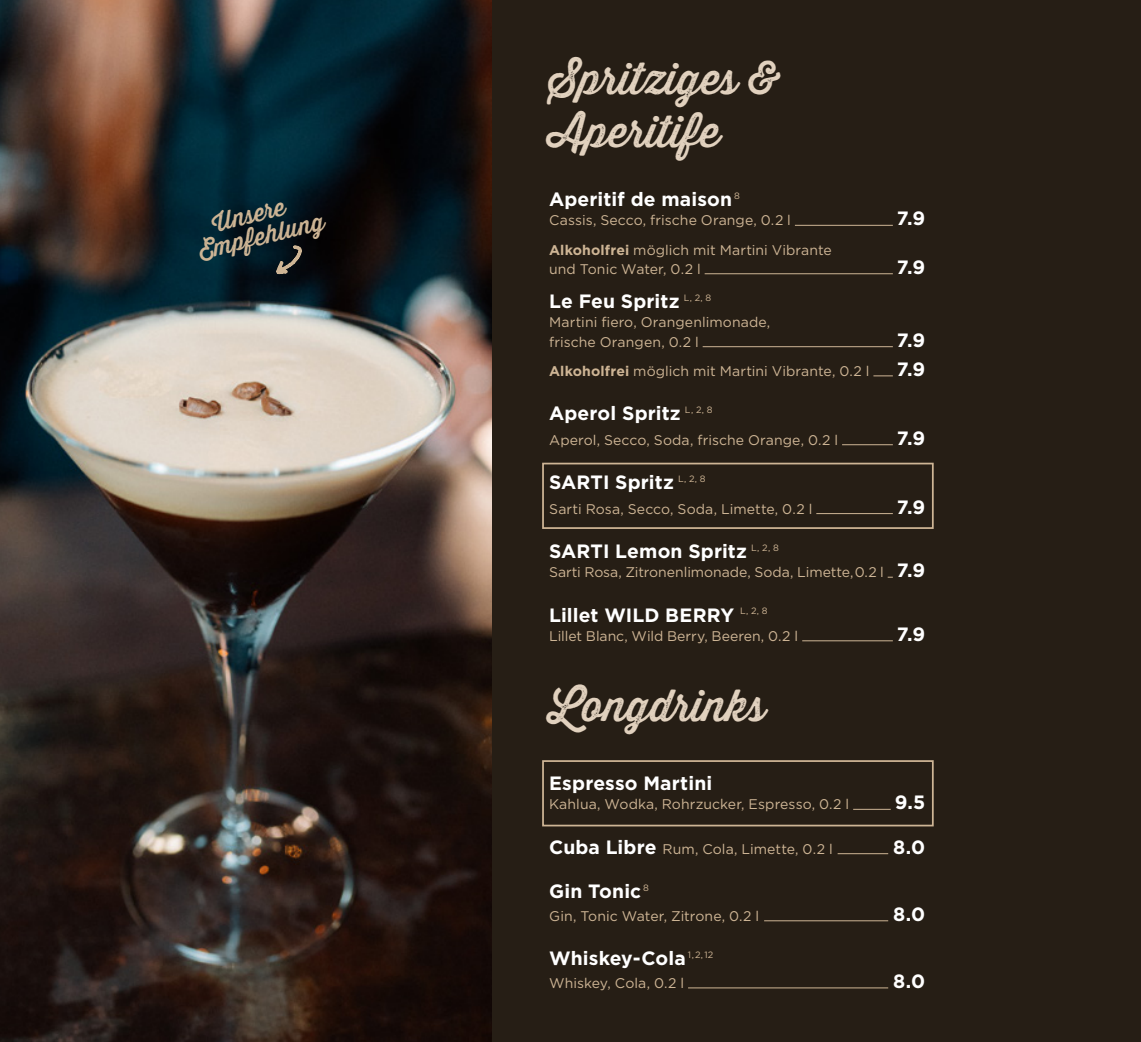
<style>
.page{position:relative;width:1141px;height:1042px;background:#261e15}
.page>*{position:absolute;margin:0;border:0;box-sizing:border-box;transform-origin:0 0}
.t1{font:43.75px/52.5px "Thirsty Rough Reg One";color:#e1d1be}
.t2{font:24.5px/23.4px "Thirsty Rough Reg";color:#ceb595}
.t3{font:700 19.25px "Gotham";letter-spacing:.005em;color:#fff}
.t4{font:14px/19.2px "Gotham";letter-spacing:.005em;color:#ceb595}
.s1{font-weight:700}
.s2{font-weight:700;font-size:19.25px;color:#fff}
</style>
<div class="page">
<img style="left:0;top:0;width:492px;height:1042px">
<hr style="left:795px;top:225px;width:98px;height:1px;background:#ceb595">
<hr style="left:705px;top:273px;width:188px;height:1px;background:#ceb595">
<hr style="left:703px;top:346px;width:190px;height:1px;background:#ceb595">
<svg style="left:873px;top:375px;width:20px;height:1px"></svg>
<hr style="left:842px;top:444px;width:51px;height:1px;background:#ceb595">
<hr style="left:816px;top:513px;width:77px;height:1px;background:#ceb595">
<hr style="left:802px;top:640px;width:91px;height:1px;background:#ceb595">
<hr style="left:853px;top:809px;width:38px;height:1px;background:#ceb595">
<hr style="left:838px;top:853px;width:50px;height:1px;background:#ceb595">
<hr style="left:764px;top:920px;width:124px;height:1px;background:#ceb595">
<hr style="left:688px;top:987px;width:200px;height:1px;background:#ceb595">
<div style="left:542px;top:463px;width:392px;height:66px;border:2px solid #ceb595"></div>
<div style="left:542px;top:760px;width:392px;height:66px;border:2px solid #ceb595"></div>
<svg style="left:274px;top:229px;width:38px;height:50px;background:#191e21"></svg>
<h2 class="t2" style="left:191px;top:217px;width:130px;text-indent:19px;rotate:-14deg">Unsere<br>Empfehlung</h2>
<h1 class="t1" style="left:549px;top:52px;width:232px">Spritziges &amp;<br>Aperitife</h1>
<h3 class="t3" style="left:549px;top:186px;width:192px">Aperitif de maison <sup>8</sup></h3>
<p class="t4" style="left:549px;top:210px;width:243px">Cassis, Secco, frische Orange, 0.2 l</p>
<h3 class="t3" style="left:897px;top:206px;width:30px">7.9</h3>
<p class="t4" style="left:549px;top:240px;width:284px"><span class="s1">Alkoholfrei</span> möglich mit Martini Vibrante und Tonic Water, 0.2 l</p>
<h3 class="t3" style="left:897px;top:254px;width:30px">7.9</h3>
<h3 class="t3" style="left:549px;top:289px;width:164px">Le Feu Spritz <sup>L,</sup> <sup>2,</sup> <sup>8</sup></h3>
<p class="t4" style="left:549px;top:312px;width:223px">Martini fiero, Orangenlimonade, frische Orangen, 0.2 l</p>
<h3 class="t3" style="left:897px;top:327px;width:30px">7.9</h3>
<p class="t4" style="left:549px;top:361px;width:322px"><span class="s1">Alkoholfrei</span> möglich mit Martini Vibrante, 0.2 l</p>
<h3 class="t3" style="left:897px;top:356px;width:30px">7.9</h3>
<h3 class="t3" style="left:549px;top:401px;width:165px">Aperol Spritz <sup>L,</sup> <sup>2,</sup> <sup>8</sup></h3>
<p class="t4" style="left:549px;top:430px;width:290px">Aperol, Secco, Soda, frische Orange, 0.2 l</p>
<h3 class="t3" style="left:897px;top:425px;width:30px">7.9</h3>
<h3 class="t3" style="left:549px;top:469px;width:158px">SARTI Spritz <sup>L,</sup> <sup>2,</sup> <sup>8</sup></h3>
<p class="t4" style="left:549px;top:499px;width:265px">Sarti Rosa, Secco, Soda, Limette, 0.2 l</p>
<h3 class="t3" style="left:897px;top:494px;width:30px">7.9</h3>
<h3 class="t3" style="left:549px;top:538px;width:231px">SARTI Lemon Spritz <sup>L,</sup> <sup>2,</sup> <sup>8</sup></h3>
<p class="t4" style="left:549px;top:562px;width:378px">Sarti Rosa, Zitronenlimonade, Soda, Limette, 0.2 l <span class="s2">7.9</span></p>
<h3 class="t3" style="left:549px;top:602px;width:220px">Lillet WILD BERRY <sup>L,</sup> <sup>2,</sup> <sup>8</sup></h3>
<p class="t4" style="left:549px;top:626px;width:251px">Lillet Blanc, Wild Berry, Beeren, 0.2 l</p>
<h3 class="t3" style="left:897px;top:621px;width:30px">7.9</h3>
<h1 class="t1" style="left:549px;top:679px;width:218px">Longdrinks</h1>
<h3 class="t3" style="left:549px;top:770px;width:165px">Espresso Martini</h3>
<p class="t4" style="left:549px;top:794px;width:302px">Kahlua, Wodka, Rohrzucker, Espresso, 0.2 l</p>
<h3 class="t3" style="left:895px;top:790px;width:32px">9.5</h3>
<p class="t4" style="left:549px;top:839px;width:285px"><span class="s2">Cuba Libre</span> Rum, Cola, Limette, 0.2 l</p>
<h3 class="t3" style="left:893px;top:834px;width:34px">8.0</h3>
<h3 class="t3" style="left:549px;top:878px;width:101px">Gin Tonic <sup>8</sup></h3>
<p class="t4" style="left:549px;top:906px;width:212px">Gin, Tonic Water, Zitrone, 0.2 l</p>
<h3 class="t3" style="left:893px;top:901px;width:34px">8.0</h3>
<h3 class="t3" style="left:549px;top:945px;width:166px">Whiskey-Cola <sup>1,</sup> <sup>2,</sup> <sup>12</sup></h3>
<p class="t4" style="left:549px;top:973px;width:136px">Whiskey, Cola, 0.2 l</p>
<h3 class="t3" style="left:893px;top:968px;width:34px">8.0</h3>
</div>
